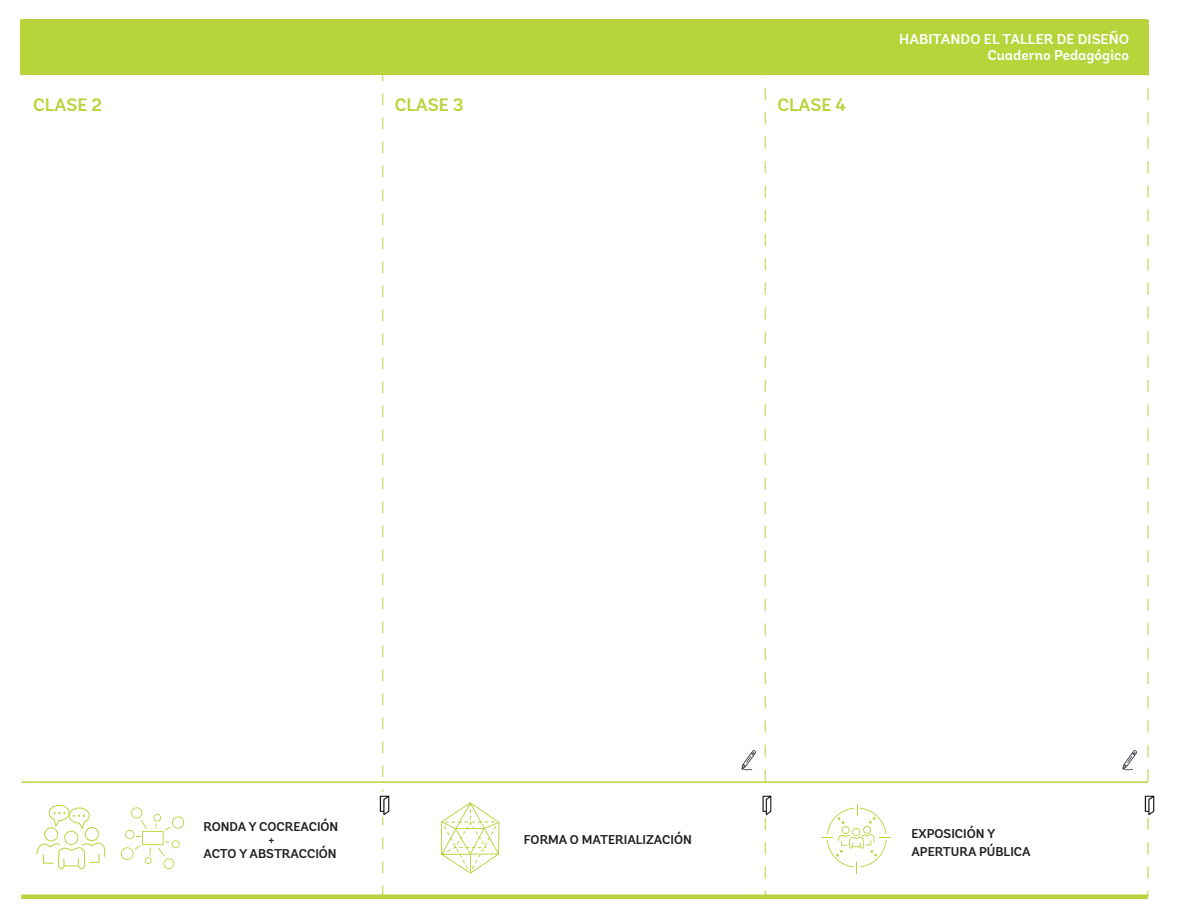
<style>
.page{position:relative;width:1188px;height:918px;background:#fff}
.page>*{position:absolute;margin:0;border:0;box-sizing:border-box;transform-origin:0 0}
.t1{font:600 18px "Andes";color:#b7d43b}
.t2{font:600 14.25px/15.8px "Andes";color:#fff;text-align:right}
.t3{font:600 12.75px/13.8px "Andes";color:#231f20;text-align:center}
</style>
<div class="page">
<svg style="left:382px;top:74px;width:1px;height:820px"></svg>
<svg style="left:765px;top:74px;width:1px;height:805px"></svg>
<svg style="left:1147px;top:39px;width:2px;height:840px"></svg>
<svg style="left:36px;top:805px;width:70px;height:64px"></svg>
<svg style="left:121px;top:807px;width:63px;height:62px"></svg>
<img style="left:379px;top:792px;width:10px;height:25px">
<img style="left:741px;top:750px;width:15px;height:21px">
<img style="left:1122px;top:750px;width:15px;height:21px">
<img style="left:762px;top:792px;width:10px;height:25px">
<img style="left:1144px;top:792px;width:10px;height:25px">
<hr style="left:21px;top:781px;width:1127px;height:2px;background:#b7d43b">
<svg style="left:821px;top:804px;width:70px;height:70px"></svg>
<svg style="left:441px;top:802px;width:58px;height:72px"></svg>
<div style="left:21px;top:894px;width:1127px;height:5px;background:#b7d43b"></div>
<div style="left:20px;top:19px;width:1128px;height:5px;background:#b7d43b"></div>
<div style="left:20px;top:20px;width:1128px;height:54px;background:#b7d43b"></div>
<h1 class="t1" style="left:33px;top:93px;width:70px">CLASE 2</h1>
<h1 class="t1" style="left:395px;top:93px;width:71px">CLASE 3</h1>
<h1 class="t1" style="left:777px;top:93px;width:70px">CLASE 4</h1>
<p class="t2" style="left:899px;top:32px;width:231px">HABITANDO EL TALLER DE DISEÑO<br>Cuaderno Pedagógico</p>
<p class="t3" style="left:203px;top:820px;width:136px">RONDA Y COCREACIÓN +<br>ACTO Y ABSTRACCIÓN</p>
<p class="t3" style="left:524px;top:833px;width:169px">FORMA O MATERIALIZACIÓN</p>
<p class="t3" style="left:911px;top:825px;width:121px;line-height:18.3px;text-align:left">EXPOSICIÓN Y<br>APERTURA PÚBLICA</p>
</div>
